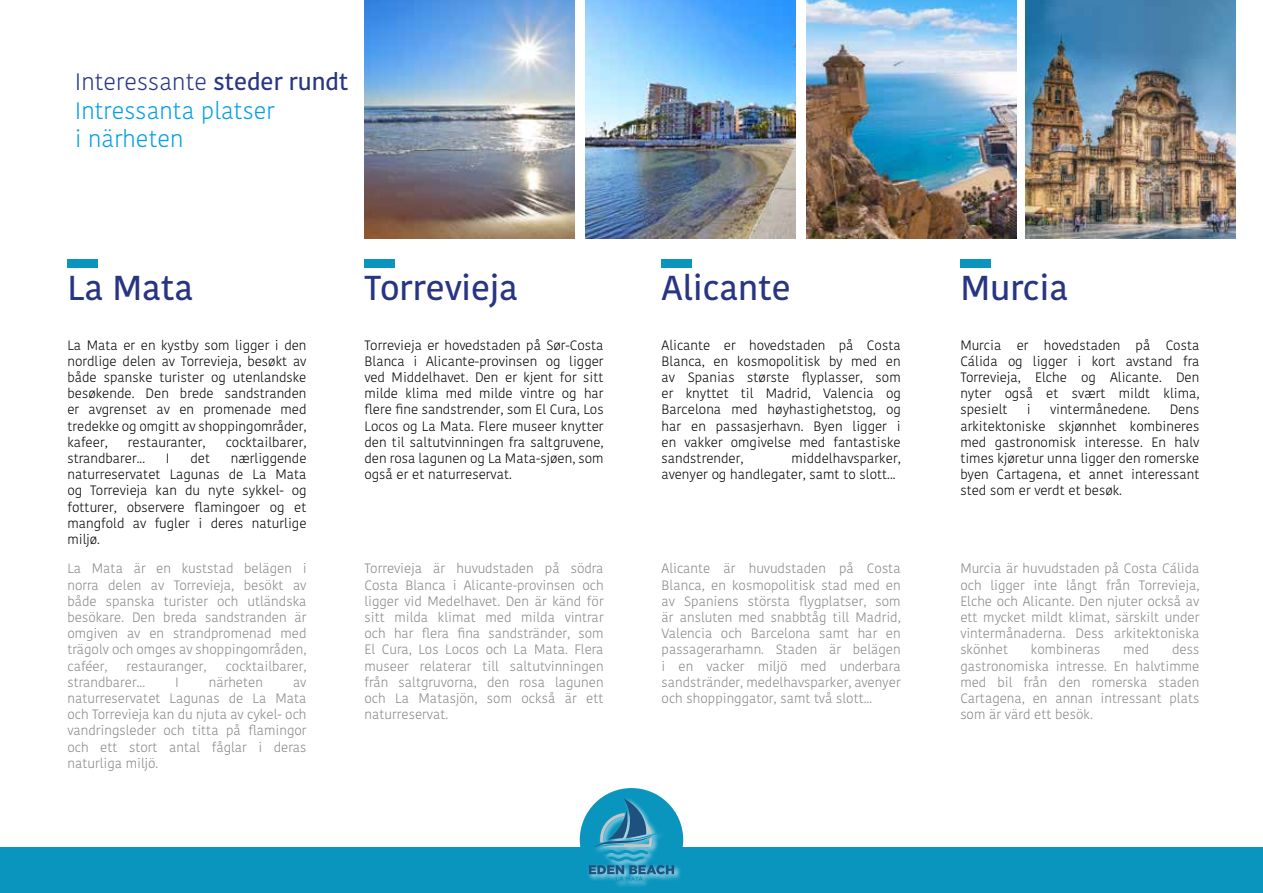
<style>
.page{position:relative;width:1263px;height:893px;background:#fff}
.page>*{position:absolute;margin:0;border:0;box-sizing:border-box;transform-origin:0 0}
.t1{font:600 34.5px "Kohinoor Latin";color:#283583}
.t2{font:300 23.7px/28.5px "Kohinoor Latin";color:#009fe3}
.t3{font:300 13.5px/16.2px "Kohinoor Latin";color:#878787;text-align:justify}
.t4{font:300 13.5px/16.2px "Kohinoor Latin";color:#000;text-align:justify}
.s1{color:#283583}
.s2{font-weight:600;color:#283583}
</style>
<div class="page">
<div style="left:67px;top:259px;width:31px;height:9px;background:#0a95bf"></div>
<div style="left:662px;top:259px;width:30px;height:9px;background:#0a95bf"></div>
<div style="left:364px;top:259px;width:31px;height:9px;background:#0a95bf"></div>
<div style="left:960px;top:259px;width:31px;height:9px;background:#0a95bf"></div>
<img style="left:364px;top:0;width:211px;height:238px">
<img style="left:585px;top:0;width:211px;height:238px">
<img style="left:806px;top:0;width:210px;height:238px">
<img style="left:1025px;top:0;width:211px;height:238px">
<div style="left:2px;top:848px;width:1261px;height:45px;background:#0a95bf"></div>
<hr style="left:0;top:848px;width:2px;height:45px;background:#0a95bf">
<div style="left:580px;top:788px;width:103px;height:103px;background:#0a95bf;border-radius:50%"></div>
<div style="left:587px;top:797px;width:94px;height:91px;background:#fff;opacity:.75"></div>
<svg style="left:589px;top:799px;width:85px;height:82px"></svg>
<h2 class="t2" style="left:75px;top:68px;width:275px"><span class="s1">Interessante</span> <span class="s2">steder rundt<br></span>Intressanta platser<br>i närheten</h2>
<h1 class="t1" style="left:67px;top:266px;width:127px">La Mata</h1>
<h1 class="t1" style="left:364px;top:266px;width:155px">Torrevieja</h1>
<h1 class="t1" style="left:662px;top:266px;width:131px">Alicante</h1>
<h1 class="t1" style="left:960px;top:266px;width:109px">Murcia</h1>
<p class="t4" style="left:67px;top:337px;width:241px">La Mata er en kystby som ligger i den nordlige delen av Torrevieja, besøkt av både spanske turister og utenlandske besøkende. Den brede sandstranden er avgrenset av en promenade med tredekke og omgitt av shoppingområder, kafeer,</p>
<p class="t4" style="left:128px;top:434px;width:79px">restauranter,</p>
<p class="t4" style="left:226px;top:434px;width:82px">cocktailbarer,</p>
<p class="t4" style="left:67px;top:450px;width:79px">strandbarer...</p>
<p class="t4" style="left:166px;top:450px;width:5px">I</p>
<p class="t4" style="left:190px;top:450px;width:21px">det</p>
<p class="t4" style="left:67px;top:450px;width:241px;text-indent:163px">nærliggende naturreservatet Lagunas de La Mata og Torrevieja kan du nyte sykkel- og fotturer, observere flamingoer og et mangfold av fugler i deres naturlige miljø.</p>
<p class="t3" style="left:67px;top:561px;width:241px">La Mata är en kuststad belägen i norra delen av Torrevieja, besökt av både spanska turister och utländska besökare. Den breda sandstranden är omgiven av en strandpromenad med trägolv och omges av shoppingområden, caféer,</p>
<p class="t3" style="left:127px;top:658px;width:81px">restauranger,</p>
<p class="t3" style="left:226px;top:658px;width:82px">cocktailbarer,</p>
<p class="t3" style="left:67px;top:674px;width:79px">strandbarer...</p>
<p class="t3" style="left:175px;top:674px;width:5px">I</p>
<p class="t3" style="left:209px;top:674px;width:56px">närheten</p>
<p class="t3" style="left:67px;top:674px;width:241px;text-indent:226px">av naturreservatet Lagunas de La Mata och Torrevieja kan du njuta av cykel- och vandringsleder och titta på flamingor och ett stort antal fåglar i deras naturliga miljö.</p>
<p class="t4" style="left:364px;top:337px;width:241px">Torrevieja er hovedstaden på Sør-Costa Blanca i Alicante-provinsen og ligger ved Middelhavet. Den er kjent for sitt milde klima med milde vintre og har flere fine sandstrender, som El Cura, Los Locos og La Mata. Flere museer knytter den til saltutvinningen fra saltgruvene, den rosa lagunen og La Mata-sjøen, som også er et naturreservat.</p>
<p class="t4" style="left:662px;top:337px;width:241px">Alicante er hovedstaden på Costa Blanca, en kosmopolitisk by med en av Spanias største flyplasser, som er knyttet til Madrid, Valencia og Barcelona med høyhastighetstog, og har en passasjerhavn. Byen ligger i en vakker omgivelse med fantastiske sandstrender,</p>
<p class="t4" style="left:662px;top:450px;width:241px;text-indent:130px">middelhavsparker, avenyer og handlegater, samt to slott...</p>
<p class="t4" style="left:960px;top:337px;width:241px">Murcia er hovedstaden på Costa Cálida og ligger i kort avstand fra Torrevieja, Elche og Alicante. Den nyter også et svært mildt klima, spesielt</p>
<p class="t4" style="left:1027px;top:402px;width:5px">i</p>
<p class="t4" style="left:1050px;top:402px;width:102px">vintermånedene.</p>
<p class="t4" style="left:960px;top:402px;width:241px;text-indent:209px">Dens arkitektoniske skjønnhet kombineres med gastronomisk interesse. En halv times kjøretur unna ligger den romerske byen Cartagena, et annet interessant sted som er verdt et besøk.</p>
<p class="t3" style="left:364px;top:561px;width:241px">Torrevieja är huvudstaden på södra Costa Blanca i Alicante-provinsen och ligger vid Medelhavet. Den är känd för sitt milda klimat med milda vintrar och har flera fina sandstränder, som El Cura, Los Locos och La Mata. Flera museer relaterar till saltutvinningen från saltgruvorna, den rosa lagunen och La Matasjön, som också är ett naturreservat.</p>
<p class="t3" style="left:662px;top:561px;width:241px">Alicante är huvudstaden på Costa Blanca, en kosmopolitisk stad med en av Spaniens största flygplatser, som är ansluten med snabbtåg till Madrid, Valencia och Barcelona samt har en passagerarhamn. Staden är belägen i en vacker miljö med underbara sandstränder, medelhavsparker, avenyer och shoppinggator, samt två slott...</p>
<p class="t3" style="left:960px;top:561px;width:241px">Murcia är huvudstaden på Costa Cálida och ligger inte långt från Torrevieja, Elche och Alicante. Den njuter också av ett mycket mildt klimat, särskilt under vintermånaderna. Dess arkitektoniska skönhet</p>
<p class="t3" style="left:960px;top:642px;width:241px;text-indent:212px">dess gastronomiska intresse. En halvtimme med bil från den romerska staden Cartagena, en annan intressant plats som är värd ett besök.</p>
<p class="t3" style="left:1031px;top:642px;width:71px">kombineras</p>
<p class="t3" style="left:1123px;top:642px;width:28px">med</p>
</div>
